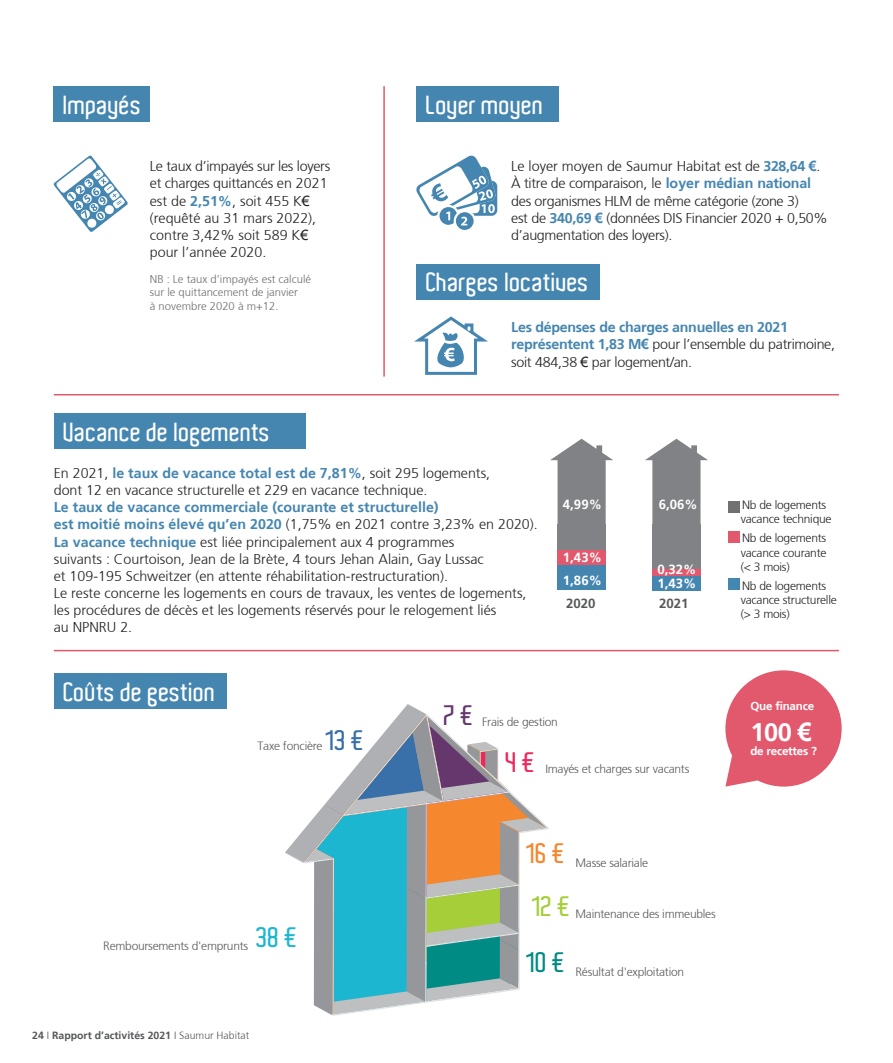
<style>
.page{position:relative;width:893px;height:1063px;background:#fff}
.page>*{position:absolute;margin:0;border:0;box-sizing:border-box;transform-origin:0 0}
.t1{font:600 27.15px "Aldo";color:#1cb6d2}
.t2{font:600 27.15px "Aldo";color:#f5882e}
.t3{font:600 27.15px "Aldo";color:#3970aa}
.t4{font:600 27.15px "Aldo";color:#008c84}
.t5{font:600 27.15px "Aldo";color:#a6ce39}
.t6{font:600 27.15px "Aldo";color:#66376d}
.t7{font:600 27.15px "Aldo";color:#ee275c}
.t8{font:600 25.5px "Aldo";color:#fff}
.t9{font:700 25.5px "Frutiger";color:#fff}
.t10{font:14.25px/17.1px "Frutiger";color:#231f20}
.t11{font:14.25px/17.1px "Frutiger";letter-spacing:-.02em;color:#231f20}
.t12{font:700 14.25px/17.1px "Frutiger";letter-spacing:-.02em;color:#4586b0}
.t13{font:700 13.35px/22.6px "Frutiger";color:#fff}
.t14{font:700 13.35px "Frutiger";color:#57585a}
.t15{font:12px "Frutiger";letter-spacing:-.02em;color:#57585a}
.t16{font:12px/14.4px "Frutiger";letter-spacing:-.02em;color:#231f20}
.t17{font:700 11.7px "Frutiger";letter-spacing:-.02em;color:#fff}
.t18{font:11.25px/13.5px "Frutiger";color:#6c6d70}
.t19{font:700 10.5px "Frutiger";color:#57585a}
.s1{font-weight:700;color:#4586b0}
.s2{font-family:"Arial"}
.s3{font-family:"Arial";font-weight:700;color:#4586b0}
.s4{font-weight:400;color:#231f20}
.s5{font-family:"Arial";font-weight:400;color:#231f20}
.s6{font-weight:400}
</style>
<div class="page">
<svg style="left:725px;top:670px;width:117px;height:117px"></svg>
<svg style="left:285px;top:704px;width:264px;height:312px"></svg>
<svg style="left:550px;top:439px;width:63px;height:93px"></svg>
<div style="left:558px;top:548px;width:48px;height:18px;background:#e2596e"></div>
<div style="left:558px;top:525px;width:48px;height:25px;background:#808285"></div>
<svg style="left:645px;top:439px;width:63px;height:93px"></svg>
<div style="left:652px;top:524px;width:48px;height:46px;background:#808285"></div>
<div style="left:558px;top:565px;width:48px;height:25px;background:#4586b0"></div>
<div style="left:652px;top:569px;width:48px;height:8px;background:#e2596e"></div>
<div style="left:652px;top:576px;width:48px;height:14px;background:#4586b0"></div>
<div style="left:728px;top:501px;width:11px;height:11px;background:#727172"></div>
<div style="left:728px;top:531px;width:11px;height:11px;background:#e2596e"></div>
<div style="left:728px;top:579px;width:11px;height:11px;background:#4586b0"></div>
<div style="left:54px;top:673px;width:172px;height:36px;background:#4586b0"></div>
<div style="left:54px;top:413px;width:251px;height:36px;background:#4586b0"></div>
<div style="left:416px;top:86px;width:143px;height:36px;background:#4586b0"></div>
<div style="left:416px;top:264px;width:184px;height:36px;background:#4586b0"></div>
<hr style="left:54px;top:394px;width:785px;height:1px;background:#e2596e">
<hr style="left:54px;top:650px;width:785px;height:1px;background:#e2596e">
<hr style="left:383px;top:86px;width:2px;height:291px;background:#e2596e">
<div style="left:54px;top:86px;width:96px;height:36px;background:#4586b0"></div>
<svg style="left:53px;top:155px;width:75px;height:77px"></svg>
<svg style="left:456px;top:212px;width:18px;height:18px"></svg>
<svg style="left:416px;top:155px;width:81px;height:70px"></svg>
<div style="left:750px;top:700px;width:78px;height:57px;background:#e2596e"></div>
<svg style="left:414px;top:316px;width:73px;height:59px"></svg>
<h2 class="t8" style="left:64px;top:90px;width:80px">Impayés</h2>
<p class="t10" style="left:150px;top:158px;width:182px">Le taux d’impayés sur les loyers et charges quittancés en 2021 est de <span class="s1">2,51%</span>, soit 455 K<span class="s2">€ </span>(requêté au 31 mars 2022), contre 3,42% soit 589 K<span class="s2">€ </span>pour l’année 2020.</p>
<p class="t18" style="left:150px;top:272px;width:163px">NB : Le taux d’impayés est calculé sur le quittancement de janvier<br>à novembre 2020 à m+12.</p>
<h2 class="t8" style="left:64px;top:417px;width:209px">Vacance de logements</h2>
<h2 class="t8" style="left:426px;top:90px;width:119px">Loyer moyen</h2>
<p class="t11" style="left:511px;top:158px;width:318px">Le loyer moyen de Saumur Habitat est de <span class="s1">328,64</span> <span class="s3">€</span>.<br>À titre de comparaison, le <span class="s1">loyer médian national </span>des organismes HLM de même catégorie (zone 3)<br>est de <span class="s1">340,69</span> <span class="s3">€</span> (données DIS Financier 2020 + 0,50% d’augmentation des loyers).</p>
<h2 class="t8" style="left:426px;top:268px;width:165px">Charges locatives</h2>
<p class="t12" style="left:511px;top:319px;width:325px">Les dépenses de charges annuelles en 2021 représentent 1,83 M<span class="s2">€</span> <span class="s4">pour l’ensemble du patrimoine, soit 484,38</span> <span class="s5">€</span> <span class="s4">par logement/an.</span></p>
<p class="t10" style="left:54px;top:465px;width:438px">En 2021, <span class="s1">le taux de vacance total est de 7,81%</span>, soit 295 logements, dont 12 en vacance structurelle et 229 en vacance technique.</p>
<p class="t10" style="left:54px;top:499px;width:485px"><span class="s1">Le taux de vacance commerciale (courante et structurelle)<br>est moitié moins élevé qu’en 2020</span> (1,75% en 2021 contre 3,23% en 2020).<br><span class="s1">La vacance technique</span> est liée principalement aux 4 programmes<br>suivants : Courtoison, Jean de la Brète, 4 tours Jehan Alain, Gay Lussac<br>et 109-195 Schweitzer (en attente réhabilitation-restructuration).<br>Le reste concerne les logements en cours de travaux, les ventes de logements, les procédures de décès et les logements réservés pour le relogement liés<br>au NPNRU 2.</p>
<p class="t16" style="left:741px;top:498px;width:92px">Nb de logements vacance technique</p>
<p class="t13" style="left:659px;top:493px;width:40px">6,06%</p>
<p class="t13" style="left:563px;top:493px;width:40px">4,99%</p>
<p class="t16" style="left:741px;top:531px;width:87px;text-align:justify">Nb de logements vacance courante (&lt; 3 mois)</p>
<p class="t16" style="left:741px;top:578px;width:98px">Nb de logements vacance structurelle (&gt; 3 mois)</p>
<p class="t13" style="left:563px;top:546px;width:40px">1,43%<br>1,86%</p>
<p class="t13" style="left:657px;top:563px;width:40px;line-height:13.4px">0,32%<br>1,43%</p>
<p class="t14" style="left:566px;top:596px;width:31px">2020</p>
<p class="t14" style="left:659px;top:596px;width:31px">2021</p>
<h2 class="t8" style="left:64px;top:678px;width:154px">Coûts de gestion</h2>
<h1 class="t3" style="left:326px;top:725px;width:41px">13 €</h1>
<p class="t15" style="left:257px;top:739px;width:67px">Taxe foncière</p>
<p class="t15" style="left:103px;top:939px;width:146px">Remboursements d'emprunts</p>
<h1 class="t1" style="left:257px;top:922px;width:43px">38 €</h1>
<p class="t19" style="left:32px;top:1029px;width:219px">24 <span class="s6">I</span> Rapport d’activités 2021 <span class="s6">I Saumur Habitat</span></p>
<h1 class="t6" style="left:444px;top:700px;width:32px">7 €</h1>
<p class="t15" style="left:482px;top:715px;width:77px">Frais de gestion</p>
<p class="t15" style="left:545px;top:762px;width:145px">Imayés et charges sur vacants</p>
<h1 class="t7" style="left:506px;top:747px;width:32px">4 €</h1>
<h1 class="t2" style="left:527px;top:838px;width:41px">16 €</h1>
<p class="t15" style="left:575px;top:856px;width:74px">Masse salariale</p>
<h1 class="t5" style="left:532px;top:891px;width:41px">12 €</h1>
<p class="t15" style="left:575px;top:907px;width:142px">Maintenance des immeubles</p>
<h1 class="t4" style="left:527px;top:947px;width:41px">10 €</h1>
<p class="t15" style="left:575px;top:965px;width:110px">Résultat d'exploitation</p>
<p class="t17" style="left:750px;top:700px;width:65px">Que finance</p>
<h2 class="t9" style="left:750px;top:717px;width:63px">100 <span class="s2">€</span></h2>
<p class="t17" style="left:750px;top:744px;width:68px">de recettes ?</p>
</div>
